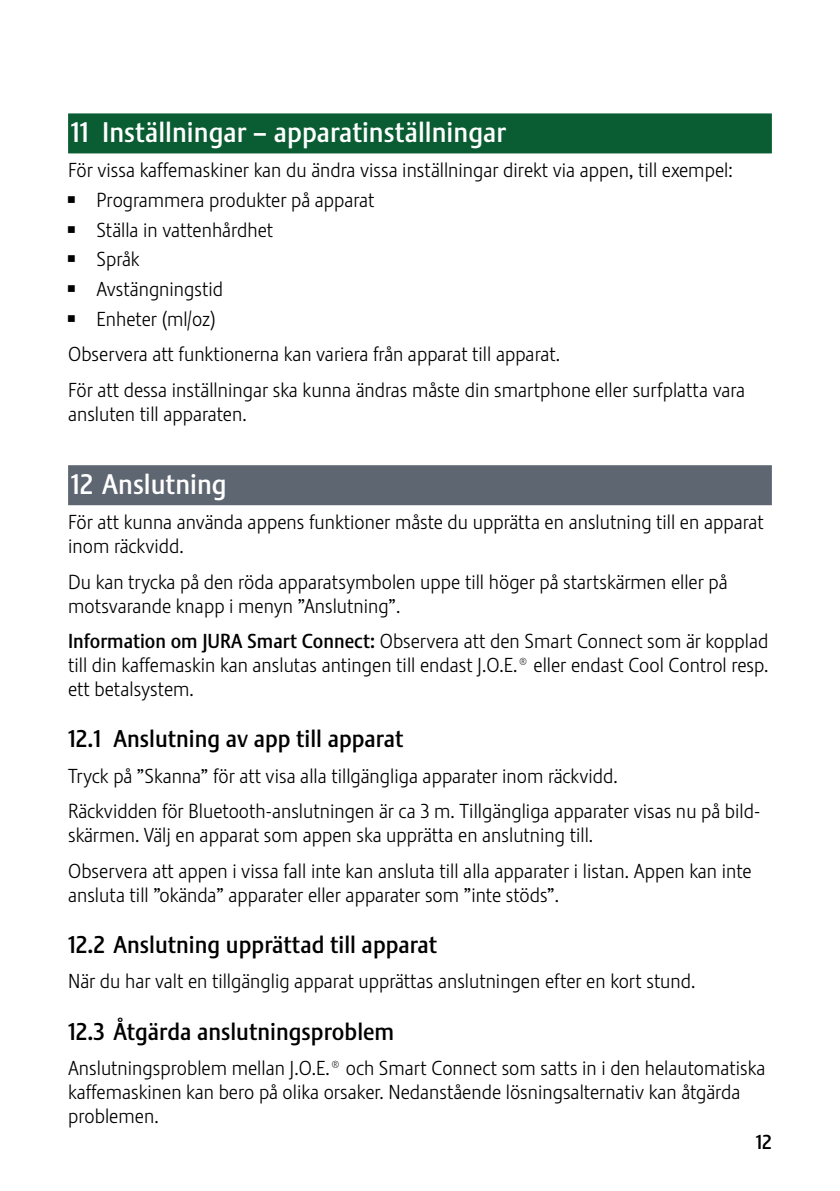
<style>
.page{position:relative;width:840px;height:1191px;background:#fff}
.page>*{position:absolute;margin:0;border:0;box-sizing:border-box;transform-origin:0 0}
.t1{font:28px "Stalemate Pro 2 J Medium";color:#fff}
.t2{font:24px "Stalemate Pro 2 J Medium";color:#000}
.t3{font:20px/24px "Stalemate Pro 2 J Light";color:#000}
.t4{font:20px "Stalemate Pro 2 J Medium";color:#000}
.s1{font-family:"Jura Pict 2006"}
.s2{font-family:"Stalemate Pro 2 J Medium"}
</style>
<div class="page">
<div style="left:68px;top:113px;width:703px;height:40px;background:#0a5c33"></div>
<div style="left:68px;top:465px;width:703px;height:40px;background:#5e6672"></div>
<h1 class="t1" style="left:71px;top:115px;width:436px">11 Inställningar – apparatinställningar</h1>
<p class="t3" style="left:68px;top:156px;width:665px;line-height:29.6px">För vissa kaffemaskiner kan du ändra vissa inställningar direkt via appen, till exempel:<br><span class="s1">Z</span> Programmera produkter på apparat<br><span class="s1">Z</span> Ställa in vattenhårdhet<br><span class="s1">Z</span> Språk<br><span class="s1">Z</span> Avstängningstid<br><span class="s1">Z</span> Enheter (ml/oz)</p>
<p class="t3" style="left:68px;top:336px;width:678px;line-height:35.4px">Observera att funktionerna kan variera från apparat till apparat.<br>För att dessa inställningar ska kunna ändras måste din smartphone eller surfplatta vara</p>
<p class="t3" style="left:68px;top:401px;width:180px">ansluten till apparaten.</p>
<h1 class="t1" style="left:71px;top:467px;width:157px">12 Anslutning</h1>
<p class="t3" style="left:68px;top:510px;width:696px">För att kunna använda appens funktioner måste du upprätta en anslutning till en apparat inom räckvidd.</p>
<p class="t3" style="left:68px;top:569px;width:660px">Du kan trycka på den röda apparatsymbolen uppe till höger på startskärmen eller på motsvarande knapp i menyn ”Anslutning”.</p>
<p class="t3" style="left:68px;top:629px;width:701px;text-align:justify"><span class="s2">Information om JURA Smart Connect:</span> Observera att den Smart Connect som är kopplad till din kaffemaskin kan anslutas antingen till endast J.O.E.® eller endast Cool Control resp. ett betalsystem.</p>
<p class="t2" style="left:68px;top:724px;width:336px">12.1 Anslutning av app till apparat</p>
<p class="t3" style="left:68px;top:758px;width:693px;line-height:35.4px">Tryck på ”Skanna” för att visa alla tillgängliga apparater inom räckvidd.<br>Räckvidden för Bluetooth-anslutningen är ca 3 m. Tillgängliga apparater visas nu på bild-</p>
<p class="t3" style="left:68px;top:817px;width:684px;line-height:35.4px">skärmen. Välj en apparat som appen ska upprätta en anslutning till.<br>Observera att appen i vissa fall inte kan ansluta till alla apparater i listan. Appen kan inte</p>
<p class="t3" style="left:68px;top:882px;width:492px">ansluta till ”okända” apparater eller apparater som ”inte stöds”.</p>
<p class="t2" style="left:68px;top:930px;width:370px">12.2 Anslutning upprättad till apparat</p>
<p class="t3" style="left:68px;top:969px;width:628px">När du har valt en tillgänglig apparat upprättas anslutningen efter en kort stund.</p>
<p class="t2" style="left:68px;top:1017px;width:327px">12.3 Åtgärda anslutningsproblem</p>
<p class="t3" style="left:68px;top:1056px;width:698px">Anslutningsproblem mellan J.O.E.® och Smart Connect som satts in i den helautomatiska kaffemaskinen kan bero på olika orsaker. Nedanstående lösningsalternativ kan åtgärda problemen.</p>
<p class="t4" style="left:755px;top:1130px;width:18px">12</p>
</div>
